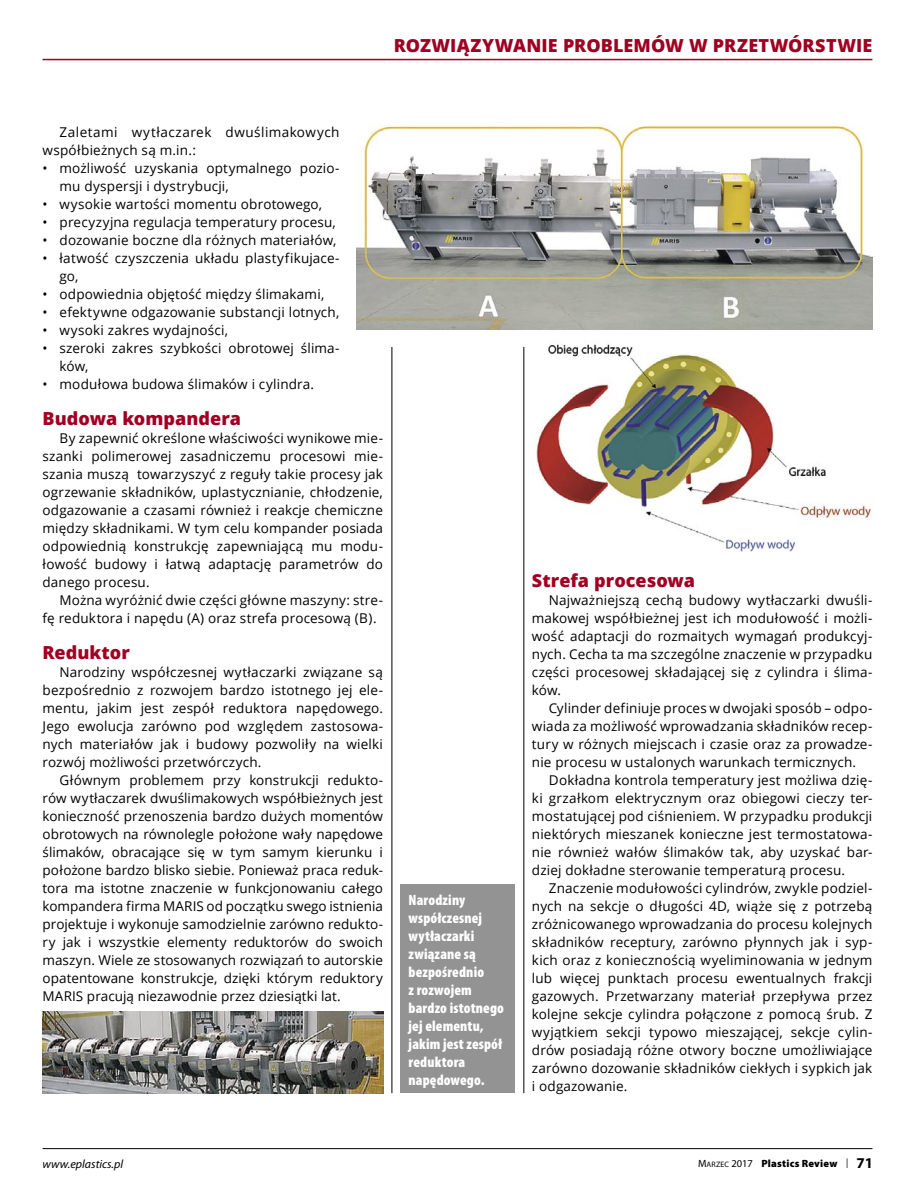
<style>
.page{position:relative;width:915px;height:1191px;background:#fff}
.page>*{position:absolute;margin:0;border:0;box-sizing:border-box;transform-origin:0 0}
.p04_srodtytul{font:800 18px "Open Sans";letter-spacing:.005em;color:#a00022}
.p20_foto{font:900 condensed 15px/18px "Myriad Pro";letter-spacing:.01em;color:#fff}
.p05_tekst{font:13.5px/18px "Open Sans";letter-spacing:.01em;color:#000;text-align:justify}
.p07_podpunkty{font:13.5px/18px "Open Sans";letter-spacing:.01em;color:#000}
.p05_tekst-2{font:13.5px/18px "Open Sans";letter-spacing:.03em;color:#000}
.t1{font:italic 12px "Myriad Pro";color:#000}
.t2{font:900 10.5px "Myriad Pro";letter-spacing:.02em;color:#000}
.s1{font-weight:400}
.s2{font-weight:400;font-size:7.8px}
.s3{font-weight:300;font-size:13.5px}
.s4{font-weight:700;font-size:15px}
</style>
<div class="page">
<hr style="left:391px;top:128px;width:1px;height:965px;background:#000">
<hr style="left:523px;top:128px;width:1px;height:965px;background:#000">
<hr style="left:43px;top:59px;width:829px;height:1px;background:#a00022">
<hr style="left:43px;top:1148px;width:829px;height:1px;background:#000">
<div style="left:363px;top:328px;width:208px;height:19px;background:#fff"></div>
<img style="left:356px;top:125px;width:516px;height:205px">
<img style="left:43px;top:1011px;width:340px;height:82px">
<img style="left:536px;top:344px;width:336px;height:207px">
<div style="left:400px;top:884px;width:114px;height:209px;background:#939393"></div>
<h1 class="p04_srodtytul" style="left:393px;top:31px;width:480px">ROZWIĄZYWANIE PROBLEMÓW W PRZETWÓRSTWIE</h1>
<p class="p05_tekst-2" style="left:43px;top:123px;width:298px;text-indent:17px">Zaletami wytłaczarek dwuślimakowych współbieżnych są m.in.:</p>
<p class="p07_podpunkty" style="left:60px;top:159px;width:281px;text-indent:-17px">• możliwość uzyskania optymalnego pozio&shy;mu dyspersji i dystrybucji,</p>
<p class="p07_podpunkty" style="left:43px;top:195px;width:281px">• wysokie wartości momentu obrotowego,</p>
<p class="p07_podpunkty" style="left:43px;top:213px;width:295px">• precyzyjna regulacja temperatury procesu,</p>
<p class="p07_podpunkty" style="left:43px;top:231px;width:295px">• dozowanie boczne dla różnych materiałów,</p>
<p class="p07_podpunkty" style="left:60px;top:249px;width:281px;text-indent:-17px">• łatwość czyszczenia układu plastyfikujace&shy;go,</p>
<p class="p07_podpunkty" style="left:43px;top:285px;width:283px">• odpowiednia objętość między ślimakami,</p>
<p class="p07_podpunkty" style="left:43px;top:303px;width:298px">• efektywne odgazowanie substancji lotnych,</p>
<p class="p07_podpunkty" style="left:43px;top:321px;width:187px">• wysoki zakres wydajności,</p>
<p class="p07_podpunkty" style="left:60px;top:339px;width:281px;text-indent:-17px">• szeroki zakres szybkości obrotowej ślima&shy;ków,</p>
<p class="p07_podpunkty" style="left:43px;top:375px;width:273px">• modułowa budowa ślimaków i cylindra.</p>
<p class="p04_srodtytul" style="left:43px;top:405px;width:200px">Budowa kompandera</p>
<p class="p05_tekst" style="left:43px;top:429px;width:342px;text-indent:17px">By zapewnić określone właściwości wynikowe mie&shy;szanki polimerowej zasadniczemu procesowi mie&shy;szania muszą towarzyszyć z reguły takie procesy jak ogrzewanie składników, uplastycznianie, chłodzenie, odgazowanie a czasami również i reakcje chemiczne między składnikami. W tym celu kompander posiada odpowiednią konstrukcję zapewniającą mu modu&shy;łowość budowy i łatwą adaptację parametrów do danego procesu.</p>
<p class="p05_tekst" style="left:43px;top:591px;width:342px;text-indent:17px">Można wyróżnić dwie części główne maszyny: stre&shy;fę reduktora i napędu (A) oraz strefa procesową (B).</p>
<p class="p04_srodtytul" style="left:43px;top:639px;width:89px">Reduktor</p>
<p class="p05_tekst" style="left:43px;top:663px;width:342px;text-indent:17px">Narodziny współczesnej wytłaczarki związane są bezpośrednio z rozwojem bardzo istotnego jej ele&shy;mentu, jakim jest zespół reduktora napędowego.<br>Jego ewolucja zarówno pod względem zastosowa&shy;nych materiałów jak i budowy pozwoliły na wielki rozwój możliwości przetwórczych.</p>
<p class="p05_tekst" style="left:43px;top:771px;width:342px;text-indent:17px">Głównym problemem przy konstrukcji redukto&shy;rów wytłaczarek dwuślimakowych współbieżnych jest konieczność przenoszenia bardzo dużych momentów obrotowych na równolegle położone wały napędowe ślimaków, obracające się w tym samym kierunku i położone bardzo blisko siebie. Ponieważ praca reduk&shy;tora ma istotne znaczenie w funkcjonowaniu całego kompandera firma MARIS od początku swego istnienia projektuje i wykonuje samodzielnie zarówno redukto&shy;ry jak i wszystkie elementy reduktorów do swoich maszyn. Wiele ze stosowanych rozwiązań to autorskie opatentowane konstrukcje, dzięki którym reduktory MARIS pracują niezawodnie przez dziesiątki lat.</p>
<p class="p20_foto" style="left:408px;top:890px;width:97px">Narodziny współczesnej wytłaczarki związane są bezpośrednio<br>z rozwojem bardzo istotnego jej elementu, jakim jest zespół reduktora napędowego.</p>
<p class="p04_srodtytul" style="left:531px;top:567px;width:164px">Strefa procesowa</p>
<p class="p05_tekst" style="left:531px;top:591px;width:342px;text-indent:17px">Najważniejszą cechą budowy wytłaczarki dwuśli&shy;makowej współbieżnej jest ich modułowość i możli&shy;wość adaptacji do rozmaitych wymagań produkcyj&shy;nych. Cecha ta ma szczególne znaczenie w przypadku części procesowej składającej się z cylindra i ślima&shy;ków.</p>
<p class="p05_tekst" style="left:531px;top:699px;width:342px;text-indent:17px">Cylinder definiuje proces w dwojaki sposób – odpo&shy;wiada za możliwość wprowadzania składników recep&shy;tury w różnych miejscach i czasie oraz za prowadze&shy;nie procesu w ustalonych warunkach termicznych.</p>
<p class="p05_tekst" style="left:531px;top:771px;width:342px;text-indent:17px">Dokładna kontrola temperatury jest możliwa dzię&shy;ki grzałkom elektrycznym oraz obiegowi cieczy ter&shy;mostatującej pod ciśnieniem. W przypadku produkcji niektórych mieszanek konieczne jest termostatowa&shy;nie również wałów ślimaków tak, aby uzyskać bar&shy;dziej dokładne sterowanie temperaturą procesu.</p>
<p class="p05_tekst" style="left:531px;top:879px;width:342px;text-indent:17px">Znaczenie modułowości cylindrów, zwykle podziel&shy;nych na sekcje o długości 4D, wiąże się z potrzebą zróżnicowanego wprowadzania do procesu kolejnych składników receptury, zarówno płynnych jak i syp&shy;kich oraz z koniecznością wyeliminowania w jednym lub więcej punktach procesu ewentualnych frakcji gazowych. Przetwarzany materiał przepływa przez kolejne sekcje cylindra połączone z pomocą śrub. Z wyjątkiem sekcji typowo mieszającej, sekcje cylin&shy;drów posiadają różne otwory boczne umożliwiające zarówno dozowanie składników ciekłych i sypkich jak i odgazowanie.</p>
<p class="t1" style="left:43px;top:1156px;width:82px">www.eplastics.pl</p>
<p class="t2" style="left:697px;top:1157px;width:177px"><span class="s1">M</span><span class="s2">ARZEC</span> <span class="s1">2017</span> Plastics Review <span class="s3">l</span> <span class="s4">71</span></p>
</div>
